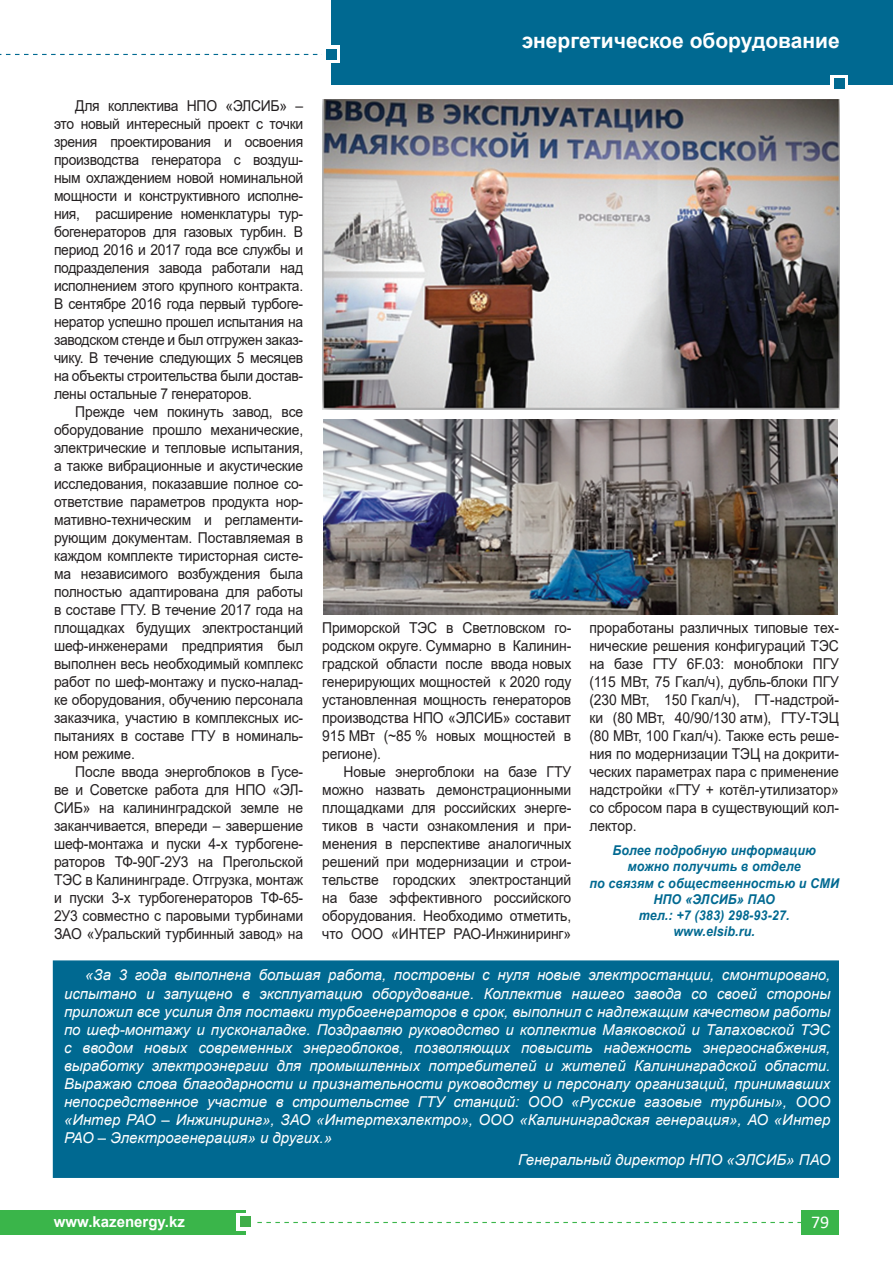
<style>
.page{position:relative;width:893px;height:1263px;background:#fff}
.page>*{position:absolute;margin:0;border:0;box-sizing:border-box;transform-origin:0 0}
.t1{font:700 21px "Arial";color:#fff}
.t2{font:18px "Calibri";color:#fff}
.t3{font:15px/18px "Arial";letter-spacing:-.01em;color:#231f20;text-align:justify;scale:.93 1}
.t4{font:italic 15px/18px "Arial";color:#fff;text-align:justify}
.t5{font:700 15px "Arial";color:#fff}
.t6{font:italic 700 13.5px/16.2px "Arial";letter-spacing:.01em;color:#006991;text-align:center;scale:.93 1}
.s1{font-family:"Arial";font-size:15px}
</style>
<div class="page">
<div style="left:331px;top:0;width:562px;height:85px;background:#006991"></div>
<svg style="left:0;top:54px;width:322px;height:1px"></svg>
<div style="left:322px;top:46px;width:18px;height:17px;background:#fff"></div>
<div style="left:326px;top:49px;width:10px;height:11px;background:#006991"></div>
<div style="left:801px;top:1210px;width:38px;height:24px;background:#3ab54a"></div>
<div style="left:0;top:1210px;width:246px;height:24px;background:#3ab54a"></div>
<svg style="left:257px;top:1222px;width:544px;height:1px"></svg>
<div style="left:236px;top:1213px;width:18px;height:18px;background:#fff"></div>
<div style="left:240px;top:1216px;width:11px;height:11px;background:#40ae49"></div>
<div style="left:831px;top:75px;width:17px;height:17px;background:#fff"></div>
<div style="left:834px;top:78px;width:11px;height:11px;background:#006991"></div>
<div style="left:53px;top:960px;width:786px;height:218px;background:#006991;border:2px solid #006991"></div>
<img style="left:322px;top:100px;width:517px;height:309px">
<img style="left:323px;top:419px;width:515px;height:195px">
<h1 class="t1" style="left:522px;top:26px;width:320px">энергетическое оборудование</h1>
<p class="t3" style="left:54px;top:96px;width:269px;text-indent:21px">Для коллектива НПО «ЭЛСИБ» – это новый интересный проект с точки зрения проектирования и освоения производства генератора с воздуш&shy;ным охлаждением новой номинальной мощности и конструктивного исполне&shy;ния, расширение номенклатуры тур&shy;богенераторов для газовых турбин. В период 2016 и 2017 года все службы и подразделения завода работали над исполнением этого крупного контракта.<br>В сентябре 2016 года первый турбоге&shy;нератор успешно прошел испытания на заводском стенде и был отгружен заказ&shy;чику. В течение следующих 5 месяцев на объекты строительства были достав&shy;лены остальные 7 генераторов.</p>
<p class="t3" style="left:54px;top:402px;width:270px;text-indent:21px">Прежде чем покинуть завод, все оборудование прошло механические, электрические и тепловые испытания, а также вибрационные и акустические исследования, показавшие полное со&shy;ответствие параметров продукта нор&shy;мативно-техническим и регламенти&shy;рующим документам. Поставляемая в каждом комплекте тиристорная систе&shy;ма независимого возбуждения была полностью адаптирована для работы в составе ГТУ. В течение 2017 года на площадках будущих электростанций шеф-инженерами предприятия был выполнен весь необходимый комплекс работ по шеф-монтажу и пуско-налад&shy;ке оборудования, обучению персонала заказчика, участию в комплексных ис&shy;пытаниях в составе ГТУ в номиналь&shy;ном режиме.</p>
<p class="t3" style="left:54px;top:762px;width:269px;text-indent:21px">После ввода энергоблоков в Гусе&shy;ве и Советске работа для НПО «ЭЛ-СИБ» на калининградской земле не заканчивается, впереди – завершение шеф-монтажа и пуски 4-х турбогене&shy;раторов ТФ-90Г-2У3 на Прегольской ТЭС в Калининграде. Отгрузка, монтаж и пуски 3-х турбогенераторов ТФ-65- 2У3 совместно с паровыми турбинами ЗАО «Уральский турбинный завод» на</p>
<p class="t3" style="left:589px;top:619px;width:270px">проработаны различных типовые тех&shy;нические решения конфигураций ТЭС на базе ГТУ 6F.03: моноблоки ПГУ (115 МВт, 75 Гкал/ч), дубль-блоки ПГУ (230 МВт, 150 Гкал/ч), ГТ-надстрой&shy;ки (80 МВт, 40/90/130 атм), ГТУ-ТЭЦ (80 МВт, 100 Гкал/ч). Также есть реше&shy;ния по модернизации ТЭЦ на докрити&shy;ческих параметрах пара с применение надстройки «ГТУ + котёл-утилизатор» со сбросом пара в существующий кол&shy;лектор.</p>
<p class="t3" style="left:322px;top:619px;width:269px">Приморской ТЭС в Светловском го&shy;родском округе. Суммарно в Калинин&shy;градской области после ввода новых генерирующих мощностей к 2020 году установленная мощность генераторов производства НПО «ЭЛСИБ» составит 915 МВт (~85 % новых мощностей в регионе).</p>
<p class="t3" style="left:322px;top:763px;width:269px;text-indent:21px">Новые энергоблоки на базе ГТУ можно назвать демонстрационными площадками для российских энерге&shy;тиков в части ознакомления и при&shy;менения в перспективе аналогичных решений при модернизации и строи&shy;тельстве городских электростанций на базе эффективного российского оборудования. Необходимо отметить, что ООО «ИНТЕР РАО-Инжиниринг»</p>
<p class="t6" style="left:589px;top:843px;width:270px">Более подробную информацию<br>можно получить в отделе<br>по связям с общественностью и СМИ<br>НПО «ЭЛСИБ» ПАО<br>тел.: +7 (383) 298-93-27.<br>www.elsib.ru.</p>
<p class="t4" style="left:64px;top:966px;width:768px;text-indent:21px">«За 3 года выполнена большая работа, построены с нуля новые электростанции, смонтировано, испытано и запущено в эксплуатацию оборудование. Коллектив нашего завода со своей стороны приложил все усилия для поставки турбогенераторов в срок, выполнил с надлежащим качеством работы по шеф-монтажу и пусконаладке. Поздравляю руководство и коллектив Маяковской и Талаховской ТЭС с вводом новых современных энергоблоков, позволяющих повысить надежность энергоснабжения, выработку электроэнергии для промышленных потребителей и жителей Калининградской области.<br>Выражаю слова благодарности и признательности руководству и персоналу организаций, принимавших непосредственное участие в строительстве ГТУ станций: ООО «Русские газовые турбины», ООО «Интер РАО – Инжиниринг», ЗАО «Интертехэлектро», ООО «Калининградская генерация», АО «Интер РАО – Электрогенерация» и других.»</p>
<p class="t4" style="left:518px;top:1151px;width:314px">Генеральный директор НПО «ЭЛСИБ» ПАО</p>
<p class="t5" style="left:54px;top:1211px;width:132px">www.kazenergy.kz</p>
<p class="t2" style="left:811px;top:1209px;width:20px">79<span class="s1">79</span></p>
</div>
